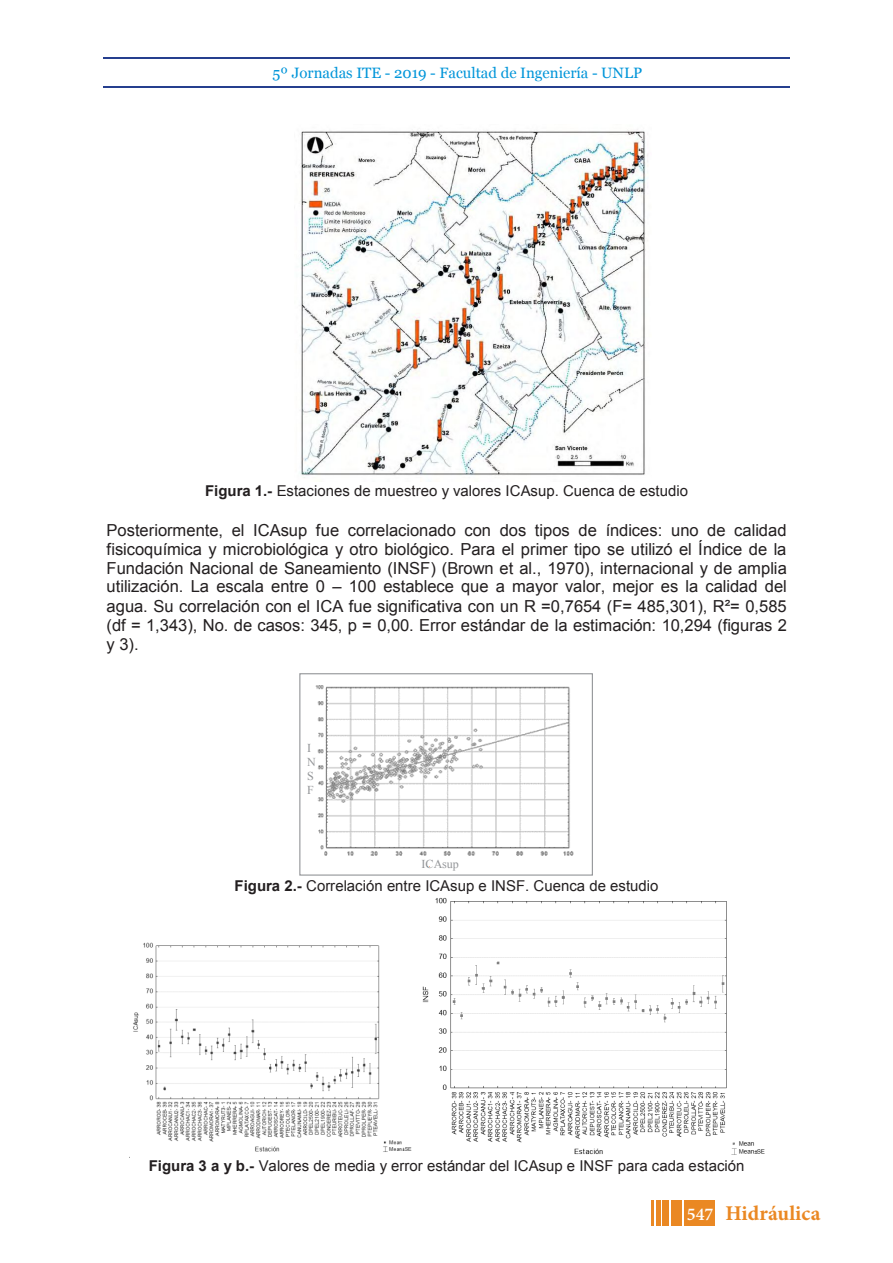
<style>
.page{position:relative;width:893px;height:1263px;background:#fff}
.page>*{position:absolute;margin:0;border:0;box-sizing:border-box;transform-origin:0 0}
.t1{font:700 21px "Minion Pro";letter-spacing:.005em;color:#ea8823}
.t2{font:16.5px/19px "Arial";color:#231f20;text-align:justify}
.t3{font:15px "Arial";color:#231f20}
.t4{font:15px "Georgia";color:#0095d9}
.t5{font:12px/14px "Times New Roman";color:#939598}
.s1{font-weight:700}
.s2{font-weight:600;font-size:18px;color:#fff}
</style>
<div class="page">
<div style="left:684px;top:1200px;width:31px;height:26px;background:#ea8823"></div>
<div style="left:671px;top:1200px;width:11px;height:26px;background:#ea8823"></div>
<div style="left:663px;top:1200px;width:6px;height:26px;background:#ea8823"></div>
<hr style="left:656px;top:1200px;width:4px;height:26px;background:#ea8823">
<hr style="left:652px;top:1200px;width:2px;height:26px;background:#ea8823">
<hr style="left:103px;top:57px;width:687px;height:1px;background:#253f8e">
<hr style="left:103px;top:87px;width:687px;height:1px;background:#253f8e">
<img style="left:300px;top:129px;width:348px;height:349px">
<img style="left:129px;top:942px;width:283px;height:215px">
<img style="left:422px;top:897px;width:343px;height:258px">
<img style="left:315px;top:685px;width:259px;height:171px">
<div style="left:299px;top:673px;width:294px;height:203px;border:1px solid #939598"></div>
<img style="left:299px;top:741px;width:29px;height:64px">
<p class="t4" style="left:273px;top:64px;width:371px">5º Jornadas ITE - 2019 - Facultad de Ingeniería - UNLP</p>
<p class="t3" style="left:205px;top:482px;width:484px"><span class="s1">Figura 1.-</span> Estaciones de muestreo y valores ICAsup. Cuenca de estudio</p>
<p class="t2" style="left:107px;top:520px;width:682px">Posteriormente, el ICAsup fue correlacionado con dos tipos de índices: uno de calidad fisicoquímica y microbiológica y otro biológico. Para el primer tipo se utilizó el Índice de la Fundación Nacional de Saneamiento (INSF) (Brown et al., 1970), internacional y de amplia utilización. La escala entre 0 – 100 establece que a mayor valor, mejor es la calidad del agua. Su correlación con el ICA fue significativa con un R =0,7654 (F= 485,301), R²= 0,585 (df = 1,343), No. de casos: 345, p = 0,00. Error estándar de la estimación: 10,294 (figuras 2 y 3).</p>
<p class="t5" style="left:307px;top:741px;width:10px">I<br>N<br>S<br>F</p>
<p class="t5" style="left:422px;top:856px;width:39px">ICAsup</p>
<p class="t3" style="left:235px;top:877px;width:426px"><span class="s1">Figura 2.-</span> Correlación entre ICAsup e INSF. Cuenca de estudio</p>
<p class="t3" style="left:149px;top:1157px;width:597px"><span class="s1">Figura 3 a y b.-</span> Valores de media y error estándar del ICAsup e INSF para cada estación</p>
<p class="t1" style="left:687px;top:1198px;width:135px"><span class="s2">547</span> Hidráulica</p>
</div>
